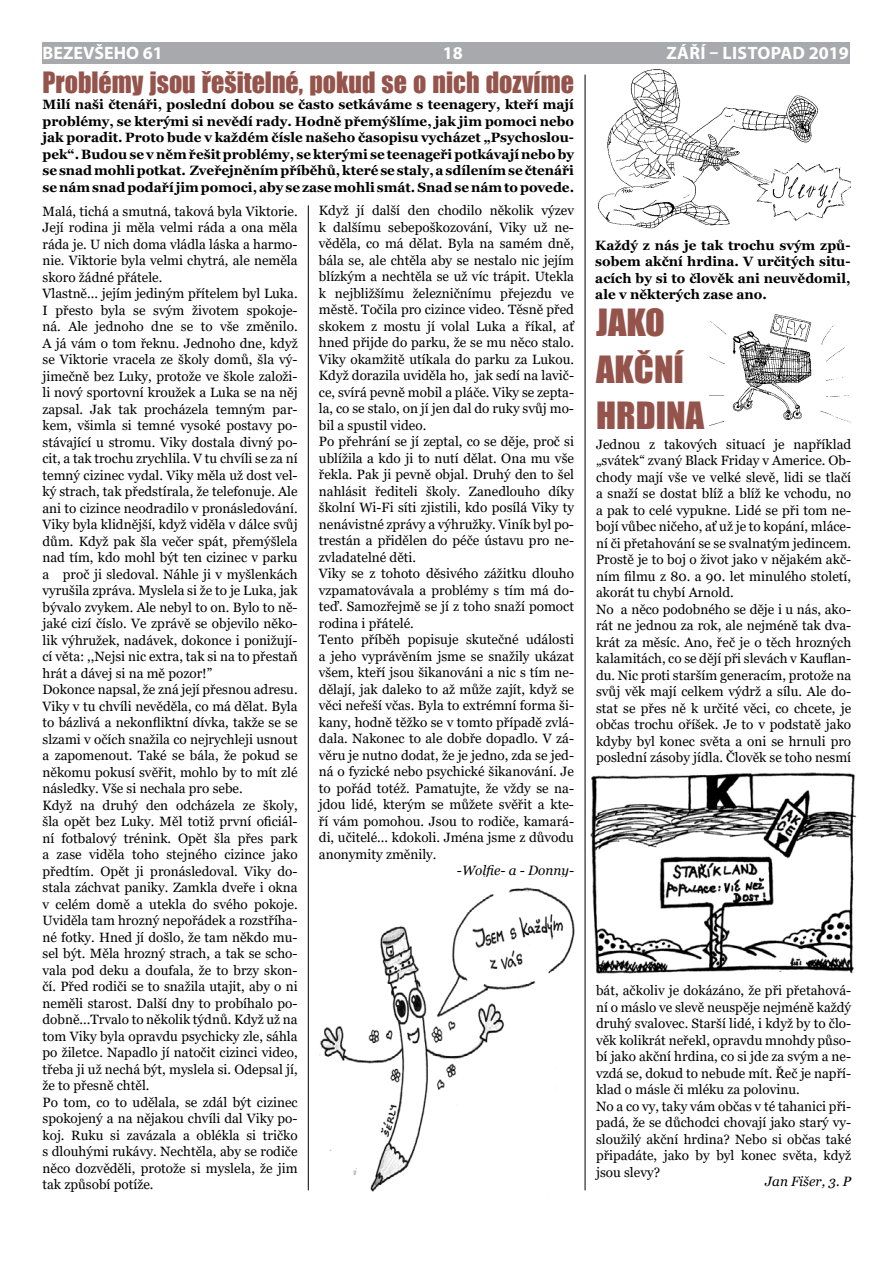
<style>
.page{position:relative;width:893px;height:1263px;background:#fff}
.page>*{position:absolute;margin:0;border:0;box-sizing:border-box;transform-origin:0 0}
.t1{font:34.5px/46.5px "Impact";color:#94544b;scale:1.05 1}
.t2{font:27px "Impact";color:#94544b;scale:.96 1}
.t3{font:700 18px "Myriad Pro";letter-spacing:.02em;color:#fff}
.t4{font:700 18px "Myriad Pro";color:#fff}
.t5{font:13.5px/16.5px "Georgia";color:#000}
.t6{font:700 13.5px/16.5px "Georgia";color:#000;text-align:justify}
.t7{font:italic 13.5px "Georgia";color:#000}
</style>
<div class="page">
<div style="left:43px;top:43px;width:807px;height:21px;background:#a7a9ac"></div>
<img style="left:319px;top:887px;width:256px;height:308px">
<hr style="left:308px;top:205px;width:1px;height:985px;background:#000">
<hr style="left:585px;top:75px;width:1px;height:1115px;background:#000">
<img style="left:590px;top:772px;width:267px;height:202px">
<img style="left:598px;top:69px;width:252px;height:160px">
<img style="left:710px;top:314px;width:141px;height:112px">
<h3 class="t4" style="left:43px;top:41px;width:122px">BEZEVŠEHO 61</h3>
<h3 class="t4" style="left:443px;top:41px;width:21px">18</h3>
<h3 class="t3" style="left:666px;top:41px;width:184px">ZÁŘÍ – LISTOPAD 2019</h3>
<p class="t6" style="left:43px;top:96px;width:533px">Milí naši čtenáři, poslední dobou se často setkáváme s teenagery, kteří mají problémy, se kterými si nevědí rady. Hodně přemýšlíme, jak jim pomoci nebo jak poradit. Proto bude v každém čísle našeho časopisu vycházet „Psychoslou&shy;pek“. Budou se v něm řešit problémy, se kterými se teenageři potkávají nebo by se snad mohli potkat. Zveřejněním příběhů, které se staly, a sdílením se čtenáři se nám snad podaří jim pomoci, aby se zase mohli smát. Snad se nám to povede.</p>
<p class="t5" style="left:43px;top:203px;width:257px">Malá, tichá a smutná, taková byla Viktorie.<br>Její rodina ji měla velmi ráda a ona měla ráda je. U nich doma vládla láska a harmo&shy;nie. Viktorie byla velmi chytrá, ale neměla skoro žádné přátele.<br>Vlastně... jejím jediným přítelem byl Luka.<br>I přesto byla se svým životem spokoje&shy;ná. Ale jednoho dne se to vše změnilo.<br>A já vám o tom řeknu. Jednoho dne, když se Viktorie vracela ze školy domů, šla vý&shy;jimečně bez Luky, protože ve škole založi&shy;li nový sportovní kroužek a Luka se na něj zapsal. Jak tak procházela temným par&shy;kem, všimla si temné vysoké postavy po&shy;stávající u stromu. Viky dostala divný po&shy;cit, a tak trochu zrychlila. V tu chvíli se za ní temný cizinec vydal. Viky měla už dost vel&shy;ký strach, tak předstírala, že telefonuje. Ale ani to cizince neodradilo v pronásledování.<br>Viky byla klidnější, když viděla v dálce svůj dům. Když pak šla večer spát, přemýšlela nad tím, kdo mohl být ten cizinec v parku a proč ji sledoval. Náhle ji v myšlenkách vyrušila zpráva. Myslela si že to je Luka, jak bývalo zvykem. Ale nebyl to on. Bylo to ně&shy;jaké cizí číslo. Ve zprávě se objevilo něko&shy;lik výhružek, nadávek, dokonce i ponižují&shy;cí věta: ,,Nejsi nic extra, tak si na to přestaň hrát a dávej si na mě pozor!”<br>Dokonce napsal, že zná její přesnou adresu.<br>Viky v tu chvíli nevěděla, co má dělat. Byla to bázlivá a nekonfliktní dívka, takže se se slzami v očích snažila co nejrychleji usnout a zapomenout. Také se bála, že pokud se někomu pokusí svěřit, mohlo by to mít zlé následky. Vše si nechala pro sebe.<br>Když na druhý den odcházela ze školy, šla opět bez Luky. Měl totiž první oficiál&shy;ní fotbalový trénink. Opět šla přes park a zase viděla toho stejného cizince jako předtím. Opět ji pronásledoval. Viky do&shy;stala záchvat paniky. Zamkla dveře i okna v celém domě a utekla do svého pokoje.<br>Uviděla tam hrozný nepořádek a rozstříha&shy;né fotky. Hned jí došlo, že tam někdo mu&shy;sel být. Měla hrozný strach, a tak se scho&shy;vala pod deku a doufala, že to brzy skon&shy;čí. Před rodiči se to snažila utajit, aby o ni neměli starost. Další dny to probíhalo po&shy;dobně...Trvalo to několik týdnů. Když už na tom Viky byla opravdu psychicky zle, sáhla po žiletce. Napadlo jí natočit cizinci video, třeba ji už nechá být, myslela si. Odepsal jí, že to přesně chtěl.<br>Po tom, co to udělala, se zdál být cizinec spokojený a na nějakou chvíli dal Viky po&shy;koj. Ruku si zavázala a oblékla si tričko s dlouhými rukávy. Nechtěla, aby se rodiče něco dozvěděli, protože si myslela, že jim tak způsobí potíže.</p>
<p class="t5" style="left:319px;top:203px;width:257px">Když jí další den chodilo několik výzev k dalšímu sebepoškozování, Viky už ne&shy;věděla, co má dělat. Byla na samém dně, bála se, ale chtěla aby se nestalo nic jejím blízkým a nechtěla se už víc trápit. Utekla k nejbližšímu železničnímu přejezdu ve městě. Točila pro cizince video. Těsně před skokem z mostu jí volal Luka a říkal, ať hned přijde do parku, že se mu něco stalo.<br>Viky okamžitě utíkala do parku za Lukou.<br>Když dorazila uviděla ho, jak sedí na lavič&shy;ce, svírá pevně mobil a pláče. Viky se zepta&shy;la, co se stalo, on jí jen dal do ruky svůj mo&shy;bil a spustil video.<br>Po přehrání se jí zeptal, co se děje, proč si ublížila a kdo ji to nutí dělat. Ona mu vše řekla. Pak ji pevně objal. Druhý den to šel nahlásit řediteli školy. Zanedlouho díky školní Wi-Fi síti zjistili, kdo posílá Viky ty nenávistné zprávy a výhružky. Viník byl po&shy;trestán a přidělen do péče ústavu pro ne&shy;zvladatelné děti.<br>Viky se z tohoto děsivého zážitku dlouho vzpamatovávala a problémy s tím má do&shy;teď. Samozřejmě se jí z toho snaží pomoct rodina i přátelé.<br>Tento příběh popisuje skutečné události a jeho vyprávěním jsme se snažily ukázat všem, kteří jsou šikanováni a nic s tím ne&shy;dělají, jak daleko to až může zajít, když se věci neřeší včas. Byla to extrémní forma ši&shy;kany, hodně těžko se v tomto případě zvlá&shy;dala. Nakonec to ale dobře dopadlo. V zá&shy;věru je nutno dodat, že je jedno, zda se jed&shy;ná o fyzické nebo psychické šikanování. Je to pořád totéž. Pamatujte, že vždy se na&shy;jdou lidé, kterým se můžete svěřit a kte&shy;ří vám pomohou. Jsou to rodiče, kamará&shy;di, učitelé... kdokoli. Jména jsme z důvodu anonymity změnily.</p>
<h2 class="t2" style="left:43px;top:62px;width:555px">Problémy jsou řešitelné, pokud se o nich dozvíme</h2>
<p class="t6" style="left:595px;top:237px;width:257px">Každý z nás je tak trochu svým způ&shy;sobem akční hrdina. V určitých situ&shy;acích by si to člověk ani neuvědomil, ale v některých zase ano.</p>
<h1 class="t1" style="left:596px;top:299px;width:31px">Jako akční hrdina</h1>
<p class="t5" style="left:596px;top:436px;width:257px">Jednou z takových situací je například „svátek“ zvaný Black Friday v Americe. Ob&shy;chody mají vše ve velké slevě, lidi se tlačí a snaží se dostat blíž a blíž ke vchodu, no a pak to celé vypukne. Lidé se při tom ne&shy;bojí vůbec ničeho, ať už je to kopání, mláce&shy;ní či přetahování se se svalnatým jedincem.<br>Prostě je to boj o život jako v nějakém akč&shy;ním filmu z 80. a 90. let minulého století, akorát tu chybí Arnold.<br>No a něco podobného se děje i u nás, ako&shy;rát ne jednou za rok, ale nejméně tak dva&shy;krát za měsíc. Ano, řeč je o těch hrozných kalamitách, co se dějí při slevách v Kauflan&shy;du. Nic proti starším generacím, protože na svůj věk mají celkem výdrž a sílu. Ale do&shy;stat se přes ně k určité věci, co chcete, je občas trochu oříšek. Je to v podstatě jako kdyby byl konec světa a oni se hrnuli pro poslední zásoby jídla. Člověk se toho nesmí</p>
<p class="t7" style="left:457px;top:862px;width:119px">-Wolfie- a - Donny-</p>
<p class="t5" style="left:596px;top:982px;width:257px">bát, ačkoliv je dokázáno, že při přetahová&shy;ní o máslo ve slevě neuspěje nejméně každý druhý svalovec. Starší lidé, i když by to člo&shy;věk kolikrát neřekl, opravdu mnohdy půso&shy;bí jako akční hrdina, co si jde za svým a ne&shy;vzdá se, dokud to nebude mít. Řeč je napří&shy;klad o másle či mléku za polovinu.<br>No a co vy, taky vám občas v té tahanici při&shy;padá, že se důchodci chovají jako starý vy&shy;sloužilý akční hrdina? Nebo si občas také připadáte, jako by byl konec světa, když jsou slevy?</p>
<p class="t7" style="left:765px;top:1172px;width:87px">Jan Fišer, 3. P</p>
</div>
